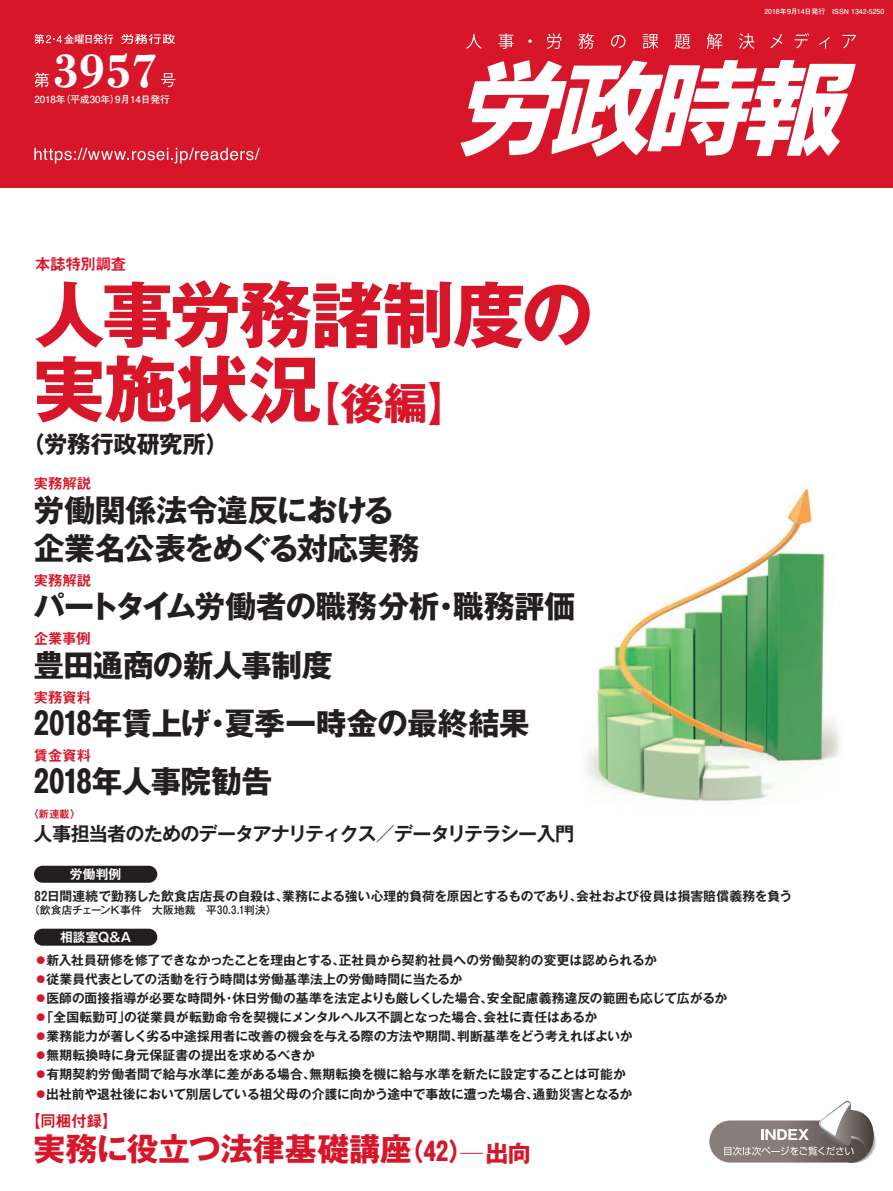
<style>
.page{position:relative;width:893px;height:1191px;background:#fff}
.page>*{position:absolute;margin:0;border:0;box-sizing:border-box;transform-origin:0 0}
.t1{font:700 72.3px/74.4px "Gothic MB101 Pro";letter-spacing:-.015em;color:#d71729}
.t2{font:41.85px "MO Suuji HA G En";color:#fff}
.t3{font:700 31.95px "Gothic MB101 Pro";letter-spacing:-.01em;color:#d71729}
.t4{font:700 30.9px/38.2px "Gothic MB101 Pro";letter-spacing:-.025em;color:#231f20}
.t5{font:700 23.4px "Gothic MB101 Pro";letter-spacing:-.015em;color:#231f20}
.t6{font:700 19.2px "Gothic MB101 Pro De";letter-spacing:-.05em;color:#231f20}
.t7{font:15.9px "Midashi Go Pro MB31";letter-spacing:-.045em;color:#d71729}
.t8{font:14.85px "Midashi Go Pro MB31";letter-spacing:-.045em;color:#d71729}
.t9{font:700 12.75px "Gothic MB101 Pro De";letter-spacing:-.005em;color:#231f20}
.t10{font:700 12.75px "Gothic MB101 Pr 6 N De";letter-spacing:.005em;color:#fff}
.t11{font:500 10.65px "Gothic MB101 Pro";letter-spacing:.015em;color:#231f20}
.t12{font:10.65px "Midashi Go Pro MB31";color:#d71729}
.t13{font:700 9.75px "Futo Go B101 Pro";color:#fff}
.t14{font:700 6.9px "Futo Go B101 Pro";color:#fff}
.s1{font-size:43.35px}
.s2{font-family:"Gothic MB101 Pro";font-weight:500;color:#d71729}
.s3{font-size:25.5px}
.s4{font-size:22.8px}
</style>
<div class="page">
<img style="left:586px;top:488px;width:254px;height:317px">
<div style="left:0;top:0;width:893px;height:187px;background:#d71729"></div>
<svg style="left:466px;top:34px;width:16px;height:15px"></svg>
<svg style="left:498px;top:33px;width:16px;height:16px"></svg>
<svg style="left:528px;top:39px;width:4px;height:4px"></svg>
<svg style="left:547px;top:33px;width:14px;height:16px"></svg>
<svg style="left:578px;top:33px;width:16px;height:16px"></svg>
<svg style="left:611px;top:35px;width:14px;height:13px"></svg>
<svg style="left:643px;top:34px;width:15px;height:15px"></svg>
<svg style="left:675px;top:34px;width:15px;height:15px"></svg>
<svg style="left:707px;top:33px;width:15px;height:16px"></svg>
<svg style="left:739px;top:33px;width:15px;height:16px"></svg>
<svg style="left:770px;top:34px;width:13px;height:14px"></svg>
<svg style="left:794px;top:33px;width:15px;height:15px"></svg>
<svg style="left:819px;top:37px;width:11px;height:11px"></svg>
<svg style="left:842px;top:35px;width:14px;height:13px"></svg>
<svg style="left:34px;top:34px;width:79px;height:10px"></svg>
<svg style="left:34px;top:148px;width:226px;height:15px"></svg>
<svg style="left:461px;top:60px;width:395px;height:96px"></svg>
<svg style="left:34px;top:73px;width:15px;height:14px"></svg>
<svg style="left:161px;top:73px;width:14px;height:14px"></svg>
<svg style="left:122px;top:34px;width:53px;height:10px"></svg>
<svg style="left:709px;top:1100px;width:167px;height:63px"></svg>
<div style="left:34px;top:865px;width:123px;height:17px;background:#231f20;border-radius:9px"></div>
<div style="left:34px;top:928px;width:123px;height:17px;background:#231f20;border-radius:9px"></div>
<h2 class="t2" style="left:53px;top:53px;width:107px">3957</h2>
<p class="t13" style="left:34px;top:91px;width:137px">2018年（平成30年）9月14日発行</p>
<p class="t7" style="left:35px;top:251px;width:93px">本誌特別調査</p>
<h1 class="t1" style="left:33px;top:269px;width:562px">人事労務諸制度の実施状況<span class="s1">【後編】</span></h1>
<h3 class="t5" style="left:21px;top:424px;width:209px">（労務行政研究所）</h3>
<p class="t8" style="left:34px;top:471px;width:59px">実務解説</p>
<h3 class="t4" style="left:34px;top:487px;width:387px">労働関係法令違反における企業名公表をめぐる対応実務</h3>
<p class="t8" style="left:34px;top:568px;width:59px">実務解説</p>
<h3 class="t4" style="left:34px;top:583px;width:543px">パートタイム労働者の職務分析・職務評価</h3>
<p class="t8" style="left:34px;top:626px;width:59px">企業事例</p>
<h3 class="t4" style="left:34px;top:643px;width:301px">豊田通商の新人事制度</h3>
<p class="t8" style="left:34px;top:685px;width:59px">実務資料</p>
<h3 class="t4" style="left:34px;top:700px;width:497px">2018年賃上げ・夏季一時金の最終結果</h3>
<p class="t8" style="left:34px;top:743px;width:59px">賃金資料</p>
<h3 class="t4" style="left:34px;top:758px;width:240px">2018年人事院勧告</h3>
<p class="t12" style="left:28px;top:805px;width:54px">〈新連載〉</p>
<h3 class="t6" style="left:34px;top:818px;width:542px">人事担当者のためのデータアナリティクス／データリテラシー入門</h3>
<p class="t10" style="left:70px;top:863px;width:53px">労働判例</p>
<p class="t14" style="left:764px;top:6px;width:121px">2018年9月14日発行　ISSN 1342-5250</p>
<p class="t9" style="left:34px;top:885px;width:759px">82日間連続で勤務した飲食店店長の自殺は、業務による強い心理的負荷を原因とするものであり、会社および役員は損害賠償義務を負う</p>
<p class="t11" style="left:29px;top:901px;width:249px">（飲食店チェーンK事件　大阪地裁　平30.3.1判決）</p>
<p class="t10" style="left:60px;top:926px;width:73px">相談室Q&amp;A</p>
<p class="t9" style="left:34px;top:949px;width:624px"><span class="s2">●</span>新入社員研修を修了できなかったことを理由とする、正社員から契約社員への労働契約の変更は認められるか</p>
<p class="t9" style="left:34px;top:968px;width:429px"><span class="s2">●</span>従業員代表としての活動を行う時間は労働基準法上の労働時間に当たるか</p>
<p class="t9" style="left:34px;top:987px;width:694px"><span class="s2">●</span>医師の面接指導が必要な時間外・休日労働の基準を法定よりも厳しくした場合、安全配慮義務違反の範囲も応じて広がるか</p>
<p class="t9" style="left:34px;top:1006px;width:564px"><span class="s2">●</span>「全国転勤可」の従業員が転勤命令を契機にメンタルヘルス不調となった場合、会社に責任はあるか</p>
<p class="t9" style="left:34px;top:1025px;width:600px"><span class="s2">●</span>業務能力が著しく劣る中途採用者に改善の機会を与える際の方法や期間、判断基準をどう考えればよいか</p>
<p class="t9" style="left:34px;top:1044px;width:282px"><span class="s2">●</span>無期転換時に身元保証書の提出を求めるべきか</p>
<p class="t9" style="left:34px;top:1064px;width:593px"><span class="s2">●</span>有期契約労働者間で給与水準に差がある場合、無期転換を機に給与水準を新たに設定することは可能か</p>
<p class="t9" style="left:34px;top:1083px;width:599px"><span class="s2">●</span>出社前や退社後において別居している祖父母の介護に向かう途中で事故に遭った場合、通勤災害となるか</p>
<p class="t7" style="left:25px;top:1108px;width:95px">【同梱付録】</p>
<h3 class="t3" style="left:34px;top:1122px;width:498px">実務に役立つ法律基礎講座<span class="s3">（42）</span><span class="s4">─出向</span></h3>
</div>
